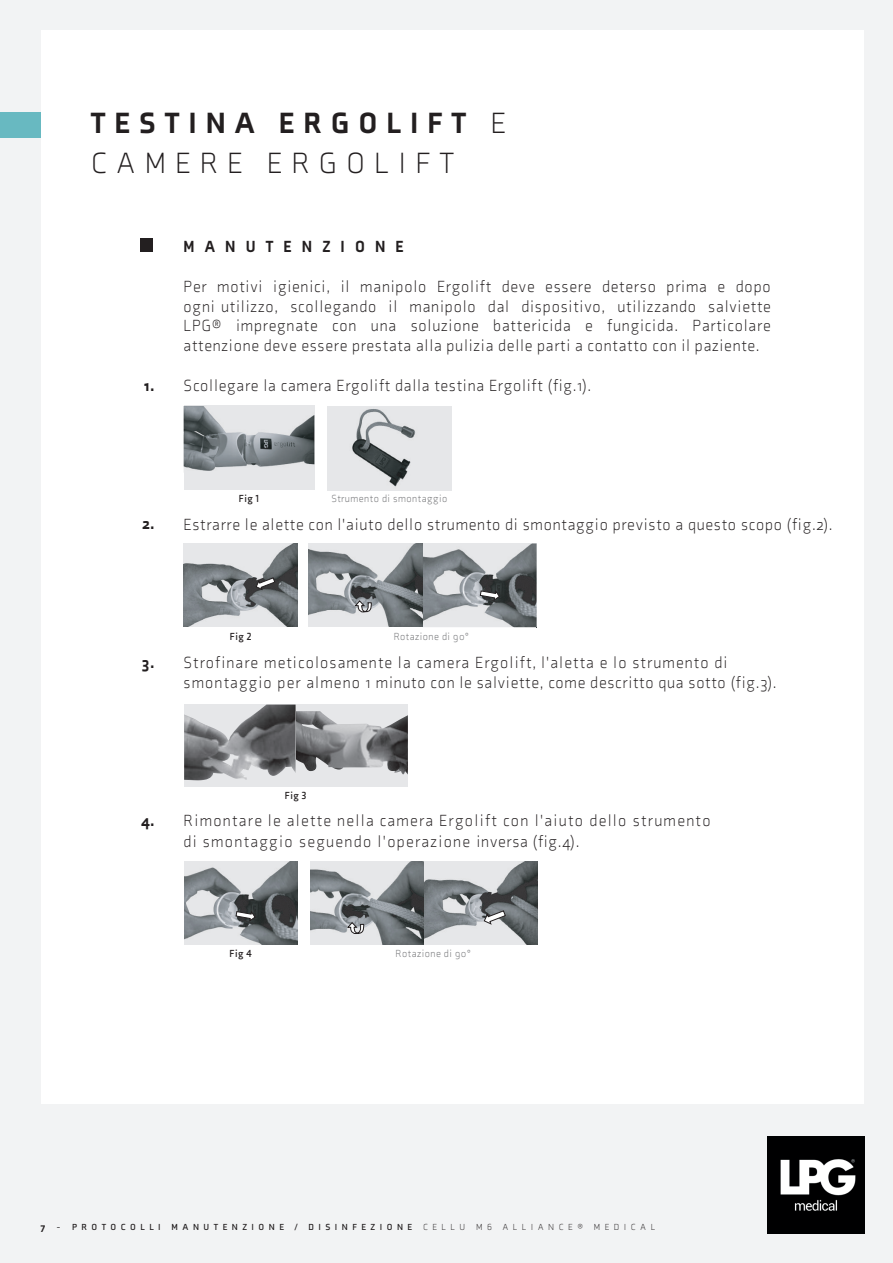
<style>
.page{position:relative;width:893px;height:1263px;background:#f2f3f4}
.page>*{position:absolute;margin:0;border:0;box-sizing:border-box;transform-origin:0 0}
.t1{font:900 30px/40.2px "Axia";letter-spacing:.3em;color:#231f20}
.t2{font:300 16.5px/19.5px "Axia";letter-spacing:.05em;color:#231f20;text-align:justify;scale:.94 1}
.t3{font:300 16.5px/20.4px "Axia";letter-spacing:.075em;color:#231f20;scale:.94 1}
.t4{font:300 16.5px/20.4px "Axia";letter-spacing:.085em;color:#231f20;scale:.94 1}
.t5{font:900 16.5px "Axia";letter-spacing:.655em;color:#231f20;scale:.94 1}
.t6{font:300 10.5px "Axia";letter-spacing:.05em;color:#6c6d70;scale:.94 1}
.t7{font:700 10.5px "Axia";letter-spacing:.05em;color:#231f20;scale:.94 1}
.t8{font:700 9px "Axia";letter-spacing:.5em;color:#231f20}
.s1{font-weight:300}
.s2{font-weight:900;font-size:9.75px}
.s3{font-weight:400;font-size:9.75px}
</style>
<div class="page">
<img style="left:767px;top:1137px;width:97px;height:96px">
<div style="left:41px;top:30px;width:822px;height:1073px;background:#fff"></div>
<div style="left:0;top:112px;width:41px;height:26px;background:#68b9c1"></div>
<div style="left:140px;top:239px;width:13px;height:13px;background:#231f20"></div>
<div style="left:184px;top:406px;width:130px;height:84px;background:#e6e7e9"></div>
<img style="left:184px;top:406px;width:130px;height:65px">
<div style="left:327px;top:406px;width:124px;height:84px;background:#e6e7e9"></div>
<img style="left:352px;top:409px;width:64px;height:78px">
<img style="left:422px;top:543px;width:115px;height:84px">
<svg style="left:480px;top:590px;width:20px;height:11px"></svg>
<svg style="left:184px;top:543px;width:114px;height:84px"></svg>
<img style="left:184px;top:544px;width:113px;height:83px">
<svg style="left:256px;top:577px;width:19px;height:13px"></svg>
<svg style="left:308px;top:543px;width:114px;height:84px;background:#9fa3a6"></svg>
<svg style="left:355px;top:600px;width:18px;height:12px"></svg>
<div style="left:184px;top:704px;width:112px;height:82px;background:#e6e7e9"></div>
<img style="left:184px;top:705px;width:112px;height:75px">
<div style="left:296px;top:704px;width:112px;height:82px;background:#e6e7e9"></div>
<img style="left:296px;top:711px;width:112px;height:64px">
<svg style="left:184px;top:861px;width:113px;height:84px"></svg>
<img style="left:184px;top:862px;width:113px;height:82px">
<svg style="left:236px;top:911px;width:20px;height:10px"></svg>
<img style="left:310px;top:861px;width:114px;height:84px">
<svg style="left:424px;top:861px;width:114px;height:84px;background:#9ea1a4"></svg>
<svg style="left:347px;top:922px;width:18px;height:12px"></svg>
<svg style="left:484px;top:910px;width:22px;height:15px"></svg>
<h1 class="t1" style="left:91px;top:103px;width:417px">TESTINA ERGOLIFT <span class="s1">E<br>CAMERE ERGOLIFT</span></h1>
<p class="t5" style="left:144px;top:375px;width:12px">1.</p>
<p class="t5" style="left:184px;top:236px;width:236px">MANUTENZIONE</p>
<p class="t2" style="left:184px;top:277px;width:626px">Per motivi igienici, il manipolo Ergolift deve essere deterso prima e dopo ogni utilizzo, scollegando il manipolo dal dispositivo, utilizzando salviette LPG® impregnate con una soluzione battericida e fungicida. Particolare attenzione deve essere prestata alla pulizia delle parti a contatto con il paziente.</p>
<p class="t2" style="left:184px;top:376px;width:435px">Scollegare la camera Ergolift dalla testina Ergolift (fig.1).</p>
<p class="t5" style="left:142px;top:513px;width:14px">2.</p>
<p class="t7" style="left:239px;top:492px;width:23px">Fig 1</p>
<p class="t6" style="left:331px;top:492px;width:125px">Strumento di smontaggio</p>
<p class="t2" style="left:184px;top:514px;width:692px">Estrarre le alette con l'aiuto dello strumento di smontaggio previsto a questo scopo (fig.2).</p>
<p class="t5" style="left:142px;top:652px;width:14px">3.</p>
<p class="t7" style="left:230px;top:630px;width:24px">Fig 2</p>
<p class="t6" style="left:394px;top:630px;width:81px">Rotazione di 90°</p>
<p class="t3" style="left:183px;top:652px;width:632px">Strofinare meticolosamente la camera Ergolift, l'aletta e lo strumento di smontaggio per almeno 1 minuto con le salviette, come descritto qua sotto (fig.3).</p>
<p class="t5" style="left:141px;top:810px;width:15px">4.</p>
<p class="t7" style="left:285px;top:789px;width:24px">Fig 3</p>
<p class="t4" style="left:184px;top:810px;width:562px">Rimontare le alette nella camera Ergolift con l'aiuto dello strumento di smontaggio seguendo l'operazione inversa (fig.4).</p>
<p class="t7" style="left:230px;top:947px;width:25px">Fig 4</p>
<p class="t6" style="left:396px;top:947px;width:81px">Rotazione di 90°</p>
<p class="t8" style="left:41px;top:1221px;width:616px"><span class="s2">7</span> <span class="s3">-</span> PROTOCOLLI MANUTENZIONE / DISINFEZIONE <span class="s1">CELLU M6 ALLIANCE® MEDICAL</span></p>
</div>
